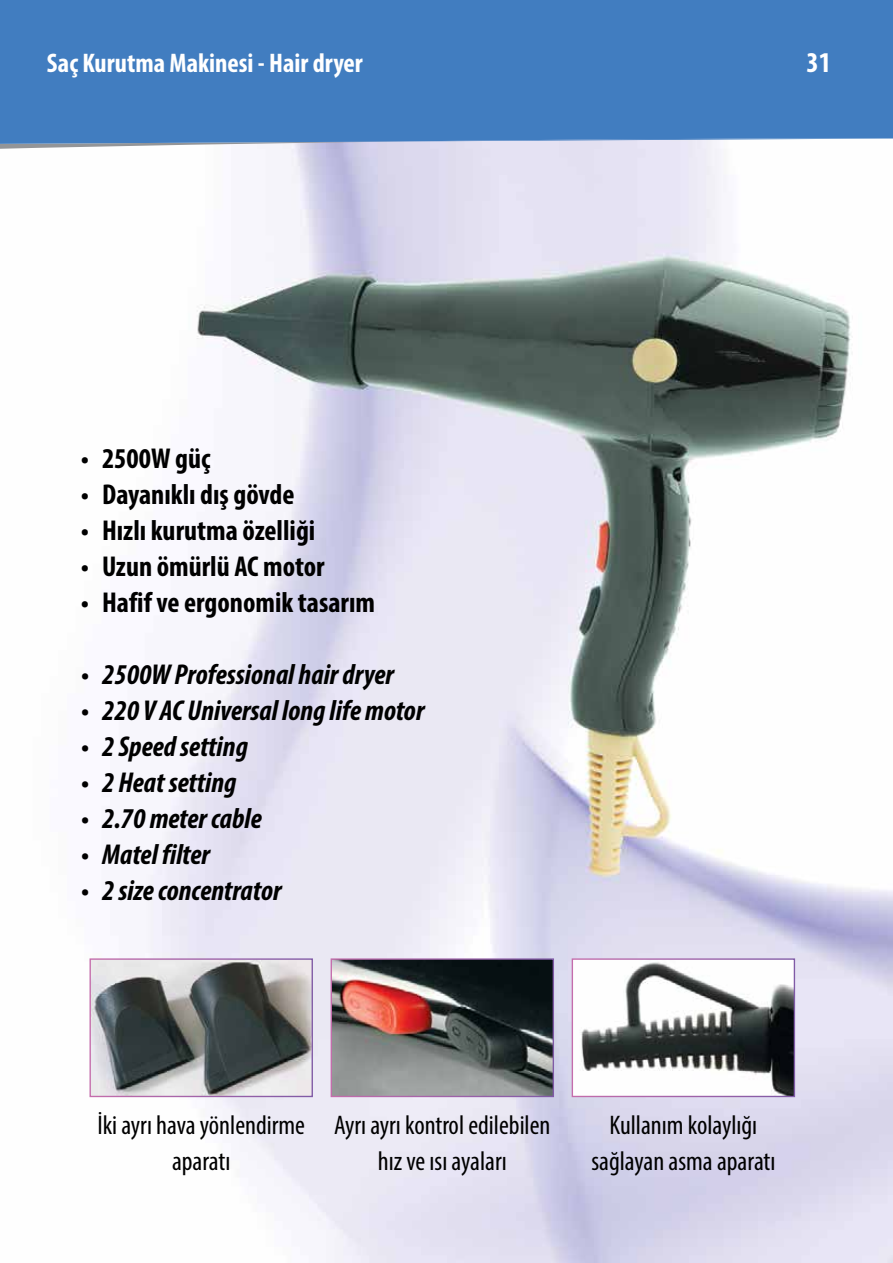
<style>
.page{position:relative;width:893px;height:1263px;background:#fff}
.page>*{position:absolute;margin:0;border:0;box-sizing:border-box;transform-origin:0 0}
.t1{font:italic 700 condensed 28.8px "Myriad Pro";color:#000}
.t2{font:700 condensed 28.8px "Myriad Pro";color:#000}
.t3{font:700 condensed 28.8px "Myriad Pro";color:#fff}
.t4{font:condensed 27px/36px "Myriad Pro";color:#000;text-align:center}
.t5{font:700 condensed 27px "Myriad Pro";color:#fff}
</style>
<div class="page">
<img style="left:89px;top:184px;width:804px;height:1079px">
<img style="left:91px;top:960px;width:220px;height:135px">
<img style="left:333px;top:960px;width:219px;height:135px">
<img style="left:574px;top:960px;width:219px;height:135px">
<div style="left:572px;top:958px;width:223px;height:139px;border:1px solid #fff"></div>
<svg style="left:266px;top:149px;width:460px;height:35px;background:#e0def0"></svg>
<div style="left:0;top:0;width:893px;height:149px;background:#417dc0"></div>
<p class="t5" style="left:47px;top:46px;width:318px">Saç Kurutma Makinesi - Hair dryer</p>
<p class="t3" style="left:806px;top:44px;width:26px">31</p>
<p class="t2" style="left:81px;top:440px;width:131px">• 2500W güç</p>
<p class="t2" style="left:81px;top:476px;width:215px">• Dayanıklı dış gövde</p>
<p class="t2" style="left:81px;top:512px;width:236px">• Hızlı kurutma özelliği</p>
<p class="t2" style="left:81px;top:548px;width:245px">• Uzun ömürlü AC motor</p>
<p class="t2" style="left:81px;top:584px;width:296px">• Hafif ve ergonomik tasarım</p>
<p class="t1" style="left:81px;top:656px;width:315px">• 2500W Professional hair dryer</p>
<p class="t1" style="left:81px;top:692px;width:345px">• 220 V AC Universal long life motor</p>
<p class="t1" style="left:81px;top:728px;width:169px">• 2 Speed setting</p>
<p class="t1" style="left:81px;top:764px;width:157px">• 2 Heat setting</p>
<p class="t1" style="left:81px;top:800px;width:183px">• 2.70 meter cable</p>
<p class="t1" style="left:81px;top:836px;width:131px">• Matel filter</p>
<p class="t1" style="left:81px;top:872px;width:202px">• 2 size concentrator</p>
<p class="t4" style="left:97px;top:1107px;width:209px">İki ayrı hava yönlendirme aparatı</p>
<p class="t4" style="left:334px;top:1107px;width:218px">Ayrı ayrı kontrol edilebilen hız ve ısı ayaları</p>
<p class="t4" style="left:591px;top:1107px;width:186px">Kullanım kolaylığı sağlayan asma aparatı</p>
</div>
